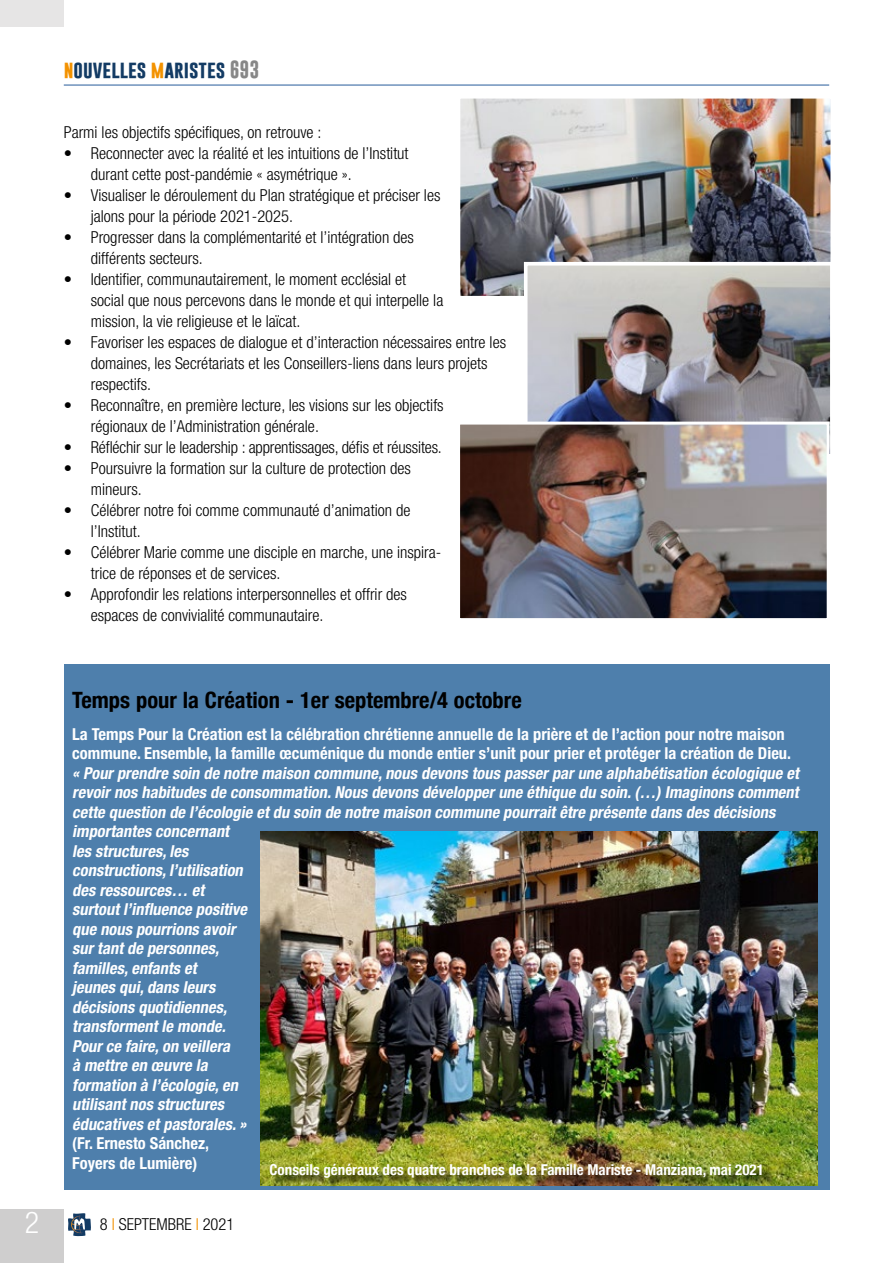
<style>
.page{position:relative;width:893px;height:1263px;background:#fff}
.page>*{position:absolute;margin:0;border:0;box-sizing:border-box;transform-origin:0 0}
.t1{font:300 condensed 30px "Helvetica Neue";color:#fff}
.t2{font:700 condensed 22.5px "Helvetica Neue";color:#000}
.t3{font:700 18px "Gobold";color:#133b64}
.t4{font:300 condensed 16.5px/21px "Helvetica Neue";color:#000}
.t5{font:italic 700 condensed 16.5px/19.5px "Helvetica Neue";color:#fff}
.t6{font:700 condensed 16.5px/19.5px "Helvetica Neue";color:#fff}
.t7{font:700 condensed 15px "Helvetica Neue";color:#fff}
.s1{color:#f39200}
.s2{color:#878787}
</style>
<div class="page">
<div style="left:0;top:1209px;width:64px;height:54px;background:#cfcece"></div>
<hr style="left:64px;top:85px;width:765px;height:1px;background:#275b9b">
<svg style="left:68px;top:1213px;width:23px;height:23px"></svg>
<div style="left:0;top:0;width:64px;height:27px;background:#e6e5e5"></div>
<img style="left:461px;top:99px;width:369px;height:196px">
<div style="left:457px;top:95px;width:377px;height:204px;border:3px solid #fff"></div>
<div style="left:64px;top:665px;width:766px;height:525px;background:#4e7fac"></div>
<img style="left:260px;top:831px;width:557px;height:354px">
<img style="left:529px;top:267px;width:300px;height:155px">
<div style="left:524px;top:262px;width:310px;height:211px;border:4px solid #fff"></div>
<img style="left:461px;top:426px;width:365px;height:191px">
<div style="left:457px;top:422px;width:373px;height:199px;border:3px solid #fff"></div>
<div style="left:272px;top:1166px;width:500px;height:22px;background:#000;opacity:.75"></div>
<h1 class="t1" style="left:25px;top:1205px;width:16px">2</h1>
<p class="t3" style="left:64px;top:57px;width:197px"><span class="s1">N</span>OUVELLES <span class="s1">M</span>ARISTES <span class="s2">693</span></p>
<p class="t4" style="left:64px;top:122px;width:259px">Parmi les objectifs spécifiques, on retrouve :</p>
<p class="t4" style="left:91px;top:143px;width:319px;text-indent:-27px">• Reconnecter avec la réalité et les intuitions de l’Institut durant cette post-pandémie « asymétrique ».</p>
<p class="t4" style="left:91px;top:185px;width:351px;text-indent:-27px">• Visualiser le déroulement du Plan stratégique et préciser les jalons pour la période 2021-2025.</p>
<p class="t4" style="left:91px;top:227px;width:325px;text-indent:-27px">• Progresser dans la complémentarité et l’intégration des différents secteurs.</p>
<p class="t4" style="left:91px;top:269px;width:354px;text-indent:-27px">• Identifier, communautairement, le moment ecclésial et social que nous percevons dans le monde et qui interpelle la mission, la vie religieuse et le laïcat.</p>
<p class="t4" style="left:91px;top:332px;width:417px;text-indent:-27px">• Favoriser les espaces de dialogue et d’interaction nécessaires entre les domaines, les Secrétariats et les Conseillers-liens dans leurs projets respectifs.</p>
<p class="t4" style="left:91px;top:395px;width:354px;text-indent:-27px">• Reconnaître, en première lecture, les visions sur les objectifs régionaux de l’Administration générale.</p>
<p class="t4" style="left:64px;top:437px;width:380px">• Réfléchir sur le leadership : apprentissages, défis et réussites.</p>
<p class="t4" style="left:91px;top:458px;width:322px;text-indent:-27px">• Poursuivre la formation sur la culture de protection des mineurs.</p>
<p class="t4" style="left:91px;top:500px;width:321px;text-indent:-27px">• Célébrer notre foi comme communauté d’animation de l’Institut.</p>
<p class="t4" style="left:91px;top:542px;width:352px;text-indent:-27px">• Célébrer Marie comme une disciple en marche, une inspira&shy;trice de réponses et de services.</p>
<p class="t4" style="left:91px;top:584px;width:318px;text-indent:-27px">• Approfondir les relations interpersonnelles et offrir des espaces de convivialité communautaire.</p>
<h2 class="t2" style="left:72px;top:681px;width:451px">Temps pour la Création - 1er septembre/4 octobre</h2>
<p class="t6" style="left:72px;top:724px;width:720px">La Temps Pour la Création est la célébration chrétienne annuelle de la prière et de l’action pour notre maison commune. Ensemble, la famille œcuménique du monde entier s’unit pour prier et protéger la création de Dieu.</p>
<p class="t5" style="left:72px;top:763px;width:732px">« Pourprendre soin de notre maison commune,nous devons tous passerparune alphabétisation écologique et revoirnos habitudes de consommation.Nous devons développerune éthique du soin.(…) Imaginons comment cette question de l’écologie etdu soin de notre maison commune pourraitêtre présente dans des décisions importantes concernant<br>les structures,les<br>constructions,l’utilisation<br>des ressources… et<br>surtoutl’influence positive<br>que nous pourrions avoir<br>surtantde personnes,<br>familles,enfants et<br>jeunes qui,dans leurs<br>décisions quotidiennes,<br>transformentle monde.<br>Pource faire,on veillera<br>à mettre en œuvre la<br>formation à l’écologie,en<br>utilisantnos structures<br>éducatives etpastorales. »</p>
<p class="t6" style="left:72px;top:1133px;width:138px">(Fr. Ernesto Sánchez,<br>Foyers de Lumière)</p>
<p class="t7" style="left:270px;top:1157px;width:496px">Conseils généraux des quatre branches de la Famille Mariste - Manziana, mai 2021</p>
<p class="t4" style="left:100px;top:1214px;width:136px">8 <span class="s1">I</span> SEPTEMBRE <span class="s1">I</span> 2021</p>
</div>
